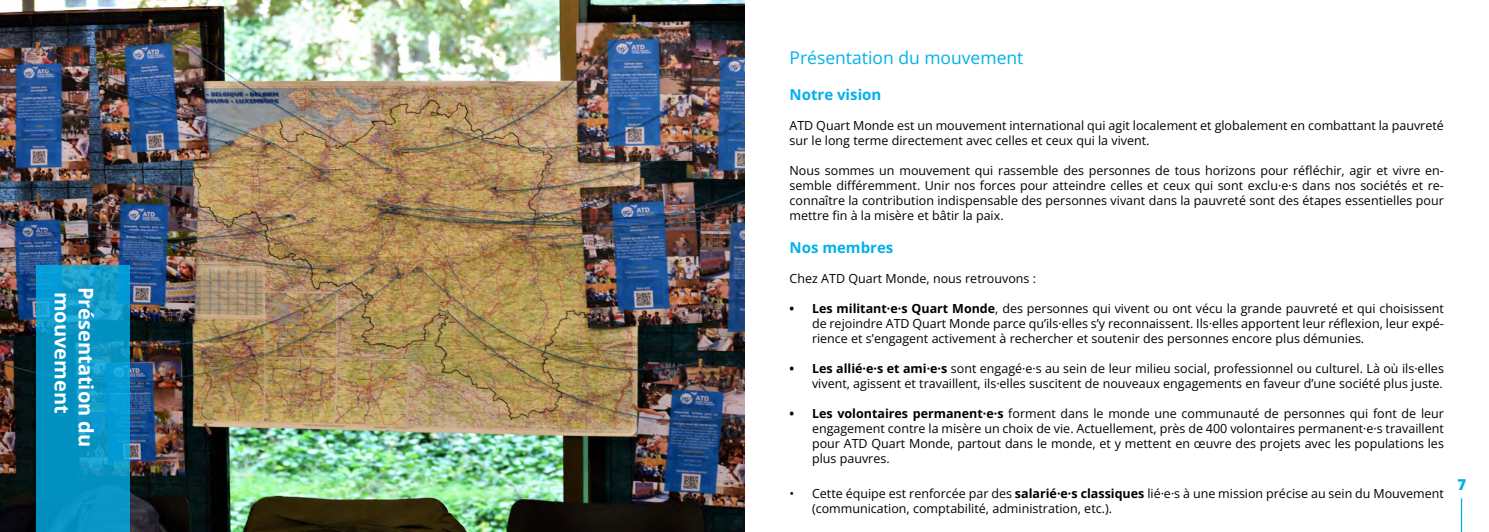
<style>
.page{position:relative;width:1489px;height:532px;background:#fff}
.page>*{position:absolute;margin:0;border:0;box-sizing:border-box;transform-origin:0 0}
.t1{font:20px "Open Sans";color:#fff}
.t2{font:17.5px "Open Sans";color:#00b1eb}
.t3{font:15px "Open Sans";color:#00b1eb}
.t4{font:800 15px "Open Sans";color:#00b1eb}
.t5{font:12.5px/15px "Open Sans";color:#000;text-align:justify}
</style>
<div class="page">
<img style="left:0;top:0;width:744px;height:531px">
<svg style="left:36px;top:265px;width:94px;height:266px;background:#0996c7"></svg>
<hr style="left:1460px;top:498px;width:1px;height:33px;background:#00b1eb">
<h1 class="t1" style="left:76px;top:291px;width:123px;rotate:90deg">mouvement</h1>
<h1 class="t1" style="left:100px;top:286px;width:162px;rotate:90deg">Présentation du</h1>
<h2 class="t2" style="left:789px;top:45px;width:235px">Présentation du mouvement</h2>
<p class="t3" style="left:789px;top:84px;width:93px">Notre vision</p>
<p class="t5" style="left:789px;top:117px;width:656px">ATD Quart Monde est un mouvement international qui agit localement et globalement en combattant la pauvreté sur le long terme directement avec celles et ceux qui la vivent.</p>
<p class="t5" style="left:789px;top:162px;width:656px">Nous sommes un mouvement qui rassemble des personnes de tous horizons pour réfléchir, agir et vivre en&shy;semble différemment. Unir nos forces pour atteindre celles et ceux qui sont exclu·e·s dans nos sociétés et re&shy;connaître la contribution indispensable des personnes vivant dans la pauvreté sont des étapes essentielles pour mettre fin à la misère et bâtir la paix.</p>
<p class="t3" style="left:789px;top:237px;width:105px">Nos membres</p>
<p class="t5" style="left:789px;top:270px;width:248px">Chez ATD Quart Monde, nous retrouvons :</p>
<p class="t5" style="left:812px;top:300px;width:633px;text-indent:-22px">• Les militant·e·s Quart Monde, des personnes qui vivent ou ont vécu la grande pauvreté et qui choisissent de rejoindre ATD Quart Monde parce qu’ils·elles s’y reconnaissent. Ils·elles apportent leur réflexion, leur expé&shy;rience et s’engagent activement à rechercher et soutenir des personnes encore plus démunies.</p>
<p class="t5" style="left:789px;top:360px;width:656px;text-align:right">• Les allié·e·s et ami·e·s sont engagé·e·s au sein de leur milieu social, professionnel ou culturel. Là où ils·elles vivent, agissent et travaillent, ils·elles suscitent de nouveaux engagements en faveur d’une société plus juste.</p>
<p class="t5" style="left:812px;top:405px;width:633px;text-indent:-22px">• Les volontaires permanent·e·s forment dans le monde une communauté de personnes qui font de leur engagement contre la misère un choix de vie. Actuellement, près de 400 volontaires permanent·e·s travaillent pour ATD Quart Monde, partout dans le monde, et y mettent en œuvre des projets avec les populations les plus pauvres.</p>
<p class="t5" style="left:812px;top:485px;width:633px;text-indent:-23px">• Cette équipe est renforcée par des salarié·e·s classiques lié·e·s à une mission précise au sein du Mouvement (communication, comptabilité, administration, etc.).</p>
<p class="t4" style="left:1457px;top:473px;width:10px">7</p>
</div>
